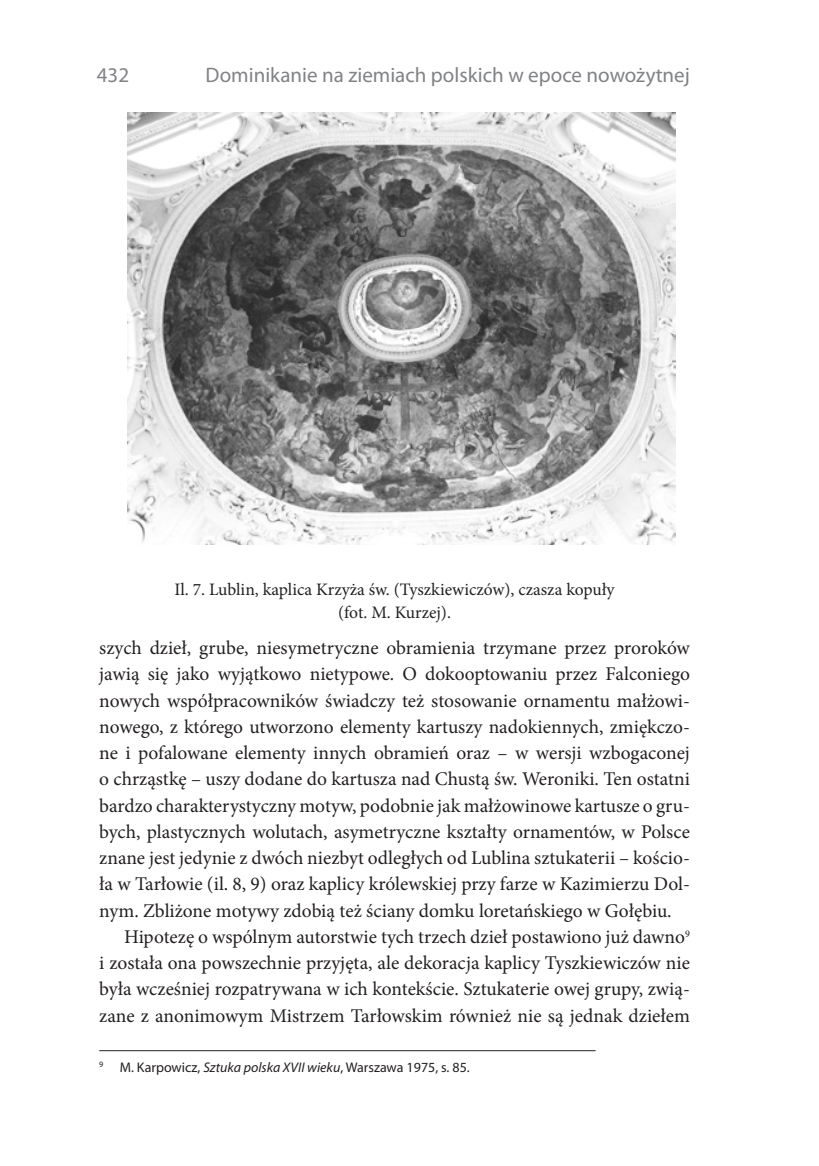
<style>
.page{position:relative;width:819px;height:1166px;background:#fff}
.page>*{position:absolute;margin:0;border:0;box-sizing:border-box;transform-origin:0 0}
.t1{font:21px "Myriad Pro";color:#808285}
.t2{font:19.43px "Minion Pro";letter-spacing:-.005em;color:#231f20}
.t3{font:17.5px/22.8px "Minion Pro";color:#231f20;text-align:center}
.t4{font:14px "Myriad Pro";color:#231f20}
.s1{font-style:italic}
</style>
<div class="page">
<hr style="left:99px;top:1050px;width:496px;height:1px;background:#231f20">
<img style="left:127px;top:112px;width:548px;height:432px">
<p class="t1" style="left:97px;top:62px;width:34px">432</p>
<p class="t1" style="left:206px;top:62px;width:486px">Dominikanie na ziemiach polskich w epoce nowożytnej</p>
<p class="t3" style="left:174px;top:578px;width:441px">Il. 7. Lublin, kaplica Krzyża św. (Tyszkiewiczów), czasza kopuły (fot. M. Kurzej).</p>
<p class="t2" style="left:99px;top:635px;width:592px">szych dzieł, grube, niesymetryczne obramienia trzymane przez proroków</p>
<p class="t2" style="left:99px;top:661px;width:592px">jawią się jako wyjątkowo nietypowe. O dokooptowaniu przez Falconiego</p>
<p class="t2" style="left:99px;top:687px;width:592px">nowych współpracowników świadczy też stosowanie ornamentu małżowi-</p>
<p class="t2" style="left:99px;top:714px;width:592px">nowego, z którego utworzono elementy kartuszy nadokiennych, zmiękczo-</p>
<p class="t2" style="left:99px;top:740px;width:592px">ne i pofalowane elementy innych obramień oraz – w wersji wzbogaconej</p>
<p class="t2" style="left:99px;top:766px;width:592px">o chrząstkę – uszy dodane do kartusza nad Chustą św. Weroniki. Ten ostatni</p>
<p class="t2" style="left:99px;top:792px;width:592px">bardzo charakterystyczny motyw, podobnie jak małżowinowe kartusze o gru-</p>
<p class="t2" style="left:99px;top:819px;width:592px">bych, plastycznych wolutach, asymetryczne kształty ornamentów, w Polsce</p>
<p class="t2" style="left:99px;top:845px;width:592px">znane jest jedynie z dwóch niezbyt odległych od Lublina sztukaterii – kościo-</p>
<p class="t2" style="left:99px;top:871px;width:592px">ła w Tarłowie (il. 8, 9) oraz kaplicy królewskiej przy farze w Kazimierzu Dol-</p>
<p class="t2" style="left:99px;top:897px;width:574px">nym. Zbliżone motywy zdobią też ściany domku loretańskiego w Gołębiu.</p>
<p class="t2" style="left:124px;top:923px;width:567px">Hipotezę o wspólnym autorstwie tych trzech dzieł postawiono już dawno<sup>9</sup></p>
<p class="t2" style="left:99px;top:950px;width:592px">i została ona powszechnie przyjęta, ale dekoracja kaplicy Tyszkiewiczów nie</p>
<p class="t2" style="left:99px;top:976px;width:592px">była wcześniej rozpatrywana w ich kontekście. Sztukaterie owej grupy, zwią-</p>
<p class="t2" style="left:99px;top:1002px;width:592px">zane z anonimowym Mistrzem Tarłowskim również nie są jednak dziełem</p>
<p class="t4" style="left:99px;top:1058px;width:372px"><sup>9</sup> M. Karpowicz, <span class="s1">Sztuka polska XVII wieku</span>, Warszawa 1975, s. 85.</p>
</div>
